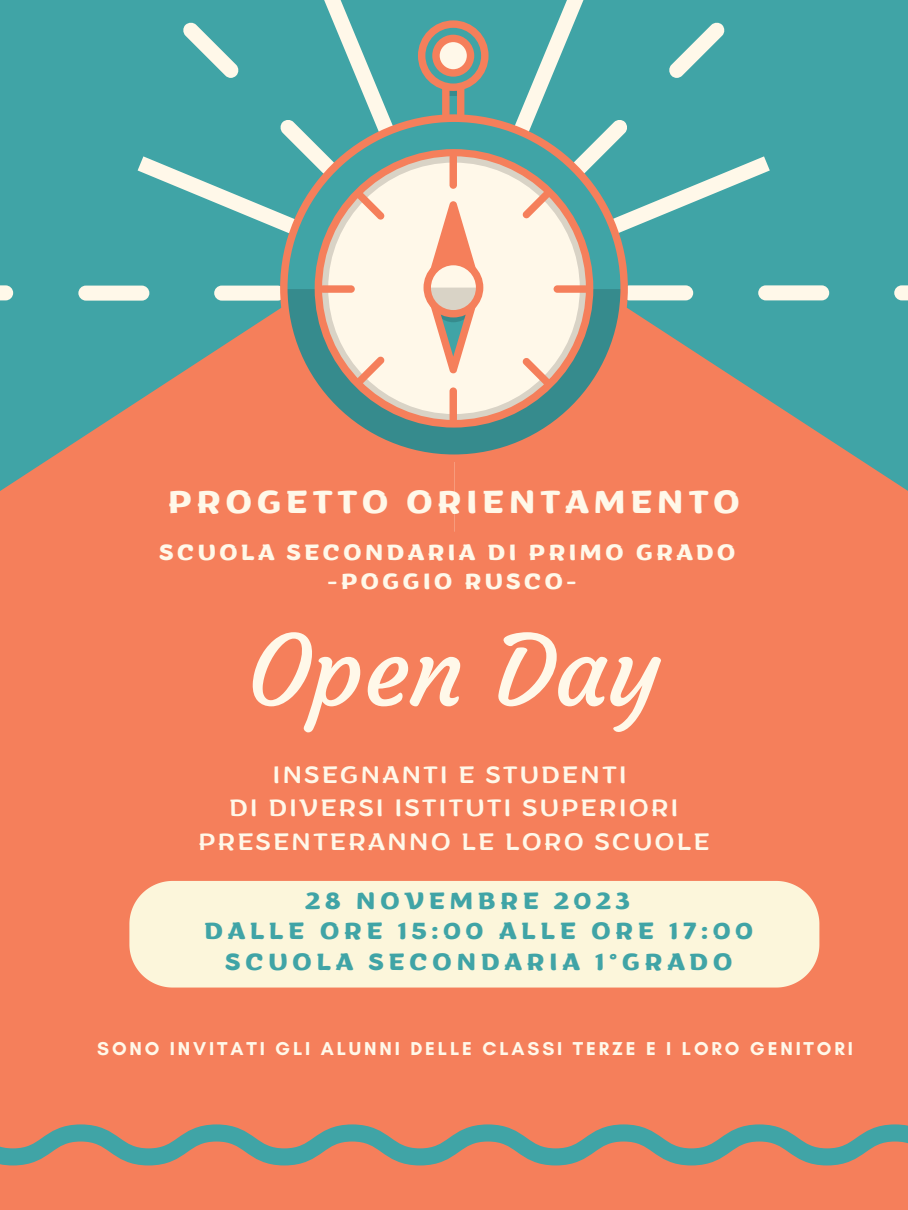
<style>
.page{position:relative;width:908px;height:1210px;background:#fff}
.page>*{position:absolute;margin:0;border:0;box-sizing:border-box;transform-origin:0 0}
.t1{font:96.98px "Courgette";color:#fff8e9}
.t2{font:700 31.92px "ZT Arturo";letter-spacing:.15em;color:#fff8e9}
.t3{font:24.08px/33.6px "ZT Arturo";letter-spacing:.1em;color:#fff8e9;text-align:center}
.t4{font:700 23.52px/30.4px "ZT Arturo";letter-spacing:.2em;color:#40a4a6;text-align:center}
.t5{font:700 22.12px "ZT Arturo";letter-spacing:.15em;color:#fff8e9}
.t6{font:700 19px "Glacial Indifference";letter-spacing:.15em;color:#fff8e9}
</style>
<div class="page">
<div style="left:0;top:0;width:907px;height:1210px;background:#40a4a6"></div>
<div style="left:0;top:536px;width:907px;height:674px;background:#f57f5b"></div>
<svg style="left:0;top:285px;width:106px;height:251px"></svg>
<svg style="left:800px;top:285px;width:107px;height:251px"></svg>
<svg style="left:106px;top:0;width:694px;height:639px"></svg>
<svg style="left:0;top:1124px;width:907px;height:41px"></svg>
<div style="left:129px;top:881px;width:690px;height:106px;background:#fcf6db"></div>
<p class="t2" style="left:168px;top:489px;width:573px">PROGETTO ORIENTAMENTO</p>
<p class="t5" style="left:159px;top:544px;width:577px">SCUOLA SECONDARIA DI PRIMO GRADO</p>
<p class="t5" style="left:327px;top:572px;width:251px">-POGGIO RUSCO-</p>
<p class="t1" style="left:247px;top:611px;width:415px">Open Day</p>
<p class="t3" style="left:273px;top:760px;width:355px">INSEGNANTI E STUDENTI</p>
<p class="t3" style="left:198px;top:794px;width:512px">DI DIVERSI ISTITUTI SUPERIORI<br>PRESENTERANNO LE LORO SCUOLE</p>
<p class="t4" style="left:306px;top:888px;width:326px">28 NOVEMBRE 2023</p>
<p class="t4" style="left:204px;top:919px;width:550px">DALLE ORE 15:00 ALLE ORE 17:00<br>SCUOLA SECONDARIA 1°GRADO</p>
<p class="t6" style="left:97px;top:1036px;width:757px">SONO INVITATI GLI ALUNNI DELLE CLASSI TERZE E I LORO GENITORI</p>
</div>
